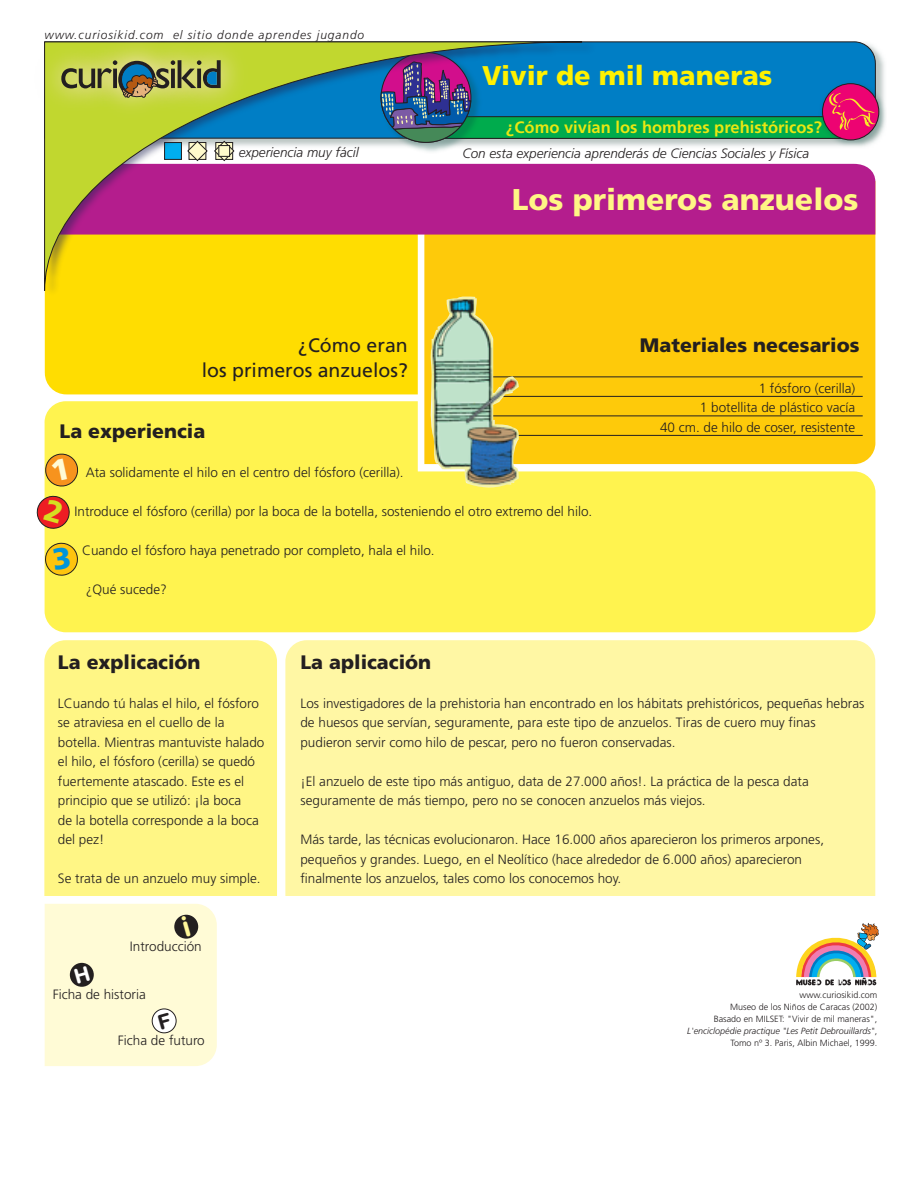
<style>
.page{position:relative;width:915px;height:1191px;background:#fff}
.page>*{position:absolute;margin:0;border:0;box-sizing:border-box;transform-origin:0 0}
.t1{font:900 30px "Frutiger";color:#fff685}
.t2{font:900 27px "Frutiger";color:#fff101}
.t3{font:900 19.5px "Frutiger";color:#231f20}
.t4{font:19.5px/25.5px "Frutiger";color:#231f20;text-align:right}
.t5{font:700 16.5px "Frutiger";color:#eae712}
.t6{font:300 13.5px/19.5px "Frutiger";color:#231f20}
.t7{font:italic 300 13.5px "Frutiger";color:#231f20}
.t8{font:italic 300 12px "Frutiger";letter-spacing:.075em;color:#231f20}
.t9{font:300 9px/12px "Frutiger";color:#231f20;text-align:right}
.s1{font-style:italic}
</style>
<div class="page">
<div style="left:285px;top:640px;width:590px;height:256px;background:#fff7a4"></div>
<div style="left:44px;top:640px;width:233px;height:256px;background:#fff685"></div>
<div style="left:45px;top:401px;width:830px;height:231px;background:#fff34f"></div>
<div style="left:424px;top:234px;width:451px;height:230px;background:#feca0a"></div>
<div style="left:45px;top:296px;width:372px;height:98px;background:#ffdd01"></div>
<div style="left:596px;top:164px;width:279px;height:70px;background:#b41d8d"></div>
<img style="left:596px;top:48px;width:289px;height:99px">
<svg style="left:596px;top:41px;width:279px;height:21px;background:#097cbe"></svg>
<hr style="left:480px;top:376px;width:382px;height:1px;background:#231f20">
<hr style="left:480px;top:396px;width:382px;height:1px;background:#231f20">
<hr style="left:480px;top:415px;width:382px;height:1px;background:#231f20">
<hr style="left:480px;top:435px;width:382px;height:1px;background:#231f20">
<svg style="left:796px;top:923px;width:82px;height:62px"></svg>
<img style="left:818px;top:81px;width:68px;height:66px">
<svg style="left:596px;top:62px;width:280px;height:81px;background:#237e9d"></svg>
<img style="left:44px;top:41px;width:552px;height:255px">
<svg style="left:44px;top:41px;width:538px;height:250px;background:#a9836d"></svg>
<img style="left:44px;top:41px;width:10px;height:104px">
<img style="left:54px;top:41px;width:5px;height:104px">
<img style="left:214px;top:41px;width:65px;height:104px">
<img style="left:59px;top:41px;width:155px;height:111px">
<svg style="left:61px;top:60px;width:159px;height:38px;background:#919953"></svg>
<img style="left:429px;top:296px;width:90px;height:193px">
<div style="left:45px;top:904px;width:172px;height:162px;background:#fffbd6"></div>
<svg style="left:44px;top:452px;width:35px;height:36px"></svg>
<svg style="left:36px;top:494px;width:35px;height:36px"></svg>
<svg style="left:44px;top:542px;width:34px;height:34px"></svg>
<p class="t8" style="left:44px;top:28px;width:321px">www.curiosikid.com el sitio donde aprendes jugando</p>
<h2 class="t2" style="left:482px;top:59px;width:291px">Vivir de mil maneras</h2>
<p class="t5" style="left:506px;top:118px;width:317px">¿Cómo vivían los hombres prehistóricos?</p>
<p class="t7" style="left:239px;top:144px;width:121px">experiencia muy fácil</p>
<p class="t7" style="left:462px;top:146px;width:348px">Con esta experiencia aprenderás de Ciencias Sociales y Física</p>
<h1 class="t1" style="left:511px;top:182px;width:348px">Los primeros anzuelos</h1>
<h3 class="t4" style="left:202px;top:332px;width:207px">¿Cómo eran<br>los primeros anzuelos?</h3>
<h3 class="t3" style="left:59px;top:419px;width:147px">La experiencia</h3>
<p class="t6" style="left:86px;top:462px;width:319px">Ata solidamente el hilo en el centro del fósforo (cerilla).</p>
<p class="t6" style="left:74px;top:501px;width:519px">Introduce el fósforo (cerilla) por la boca de la botella, sosteniendo el otro extremo del hilo.</p>
<p class="t6" style="left:82px;top:540px;width:354px">Cuando el fósforo haya penetrado por completo, hala el hilo.</p>
<p class="t6" style="left:86px;top:579px;width:83px">¿Qué sucede?</p>
<h3 class="t3" style="left:639px;top:333px;width:221px">Materiales necesarios</h3>
<p class="t6" style="left:659px;top:378px;width:197px;text-align:right">1 fósforo (cerilla)<br>1 botellita de plástico vacía<br>40 cm. de hilo de coser, resistente</p>
<h3 class="t3" style="left:58px;top:650px;width:144px">La explicación</h3>
<p class="t6" style="left:58px;top:693px;width:208px">LCuando tú halas el hilo, el fósforo se atraviesa en el cuello de la botella. Mientras mantuviste halado el hilo, el fósforo (cerilla) se quedó fuertemente atascado. Este es el principio que se utilizó: ¡la boca<br>de la botella corresponde a la boca del pez!</p>
<p class="t6" style="left:58px;top:869px;width:204px">Se trata de un anzuelo muy simple.</p>
<p class="t6" style="left:130px;top:936px;width:73px">Introducción</p>
<p class="t6" style="left:53px;top:984px;width:95px">Ficha de historia</p>
<p class="t6" style="left:118px;top:1030px;width:88px">Ficha de futuro</p>
<h3 class="t3" style="left:300px;top:650px;width:132px">La aplicación</h3>
<p class="t6" style="left:300px;top:693px;width:565px">Los investigadores de la prehistoria han encontrado en los hábitats prehistóricos, pequeñas hebras de huesos que servían, seguramente, para este tipo de anzuelos. Tiras de cuero muy finas pudieron servir como hilo de pescar, pero no fueron conservadas.</p>
<p class="t6" style="left:300px;top:771px;width:509px">¡El anzuelo de este tipo más antiguo, data de 27.000 años!. La práctica de la pesca data seguramente de más tiempo, pero no se conocen anzuelos más viejos.</p>
<p class="t6" style="left:300px;top:830px;width:525px">Más tarde, las técnicas evolucionaron. Hace 16.000 años aparecieron los primeros arpones, pequeños y grandes. Luego, en el Neolítico (hace alrededor de 6.000 años) aparecieron finalmente los anzuelos, tales como los conocemos hoy.</p>
<p class="t9" style="left:687px;top:988px;width:191px">www.curiosikid.com<br>Museo de los Niños de Caracas (2002)<br>Basado en MILSET: "Vivir de mil maneras", <span class="s1">L'enciclopédie practique "Les Petit Debrouillards"</span>, Tomo nº 3. Paris, Albin Michael, 1999.</p>
</div>
